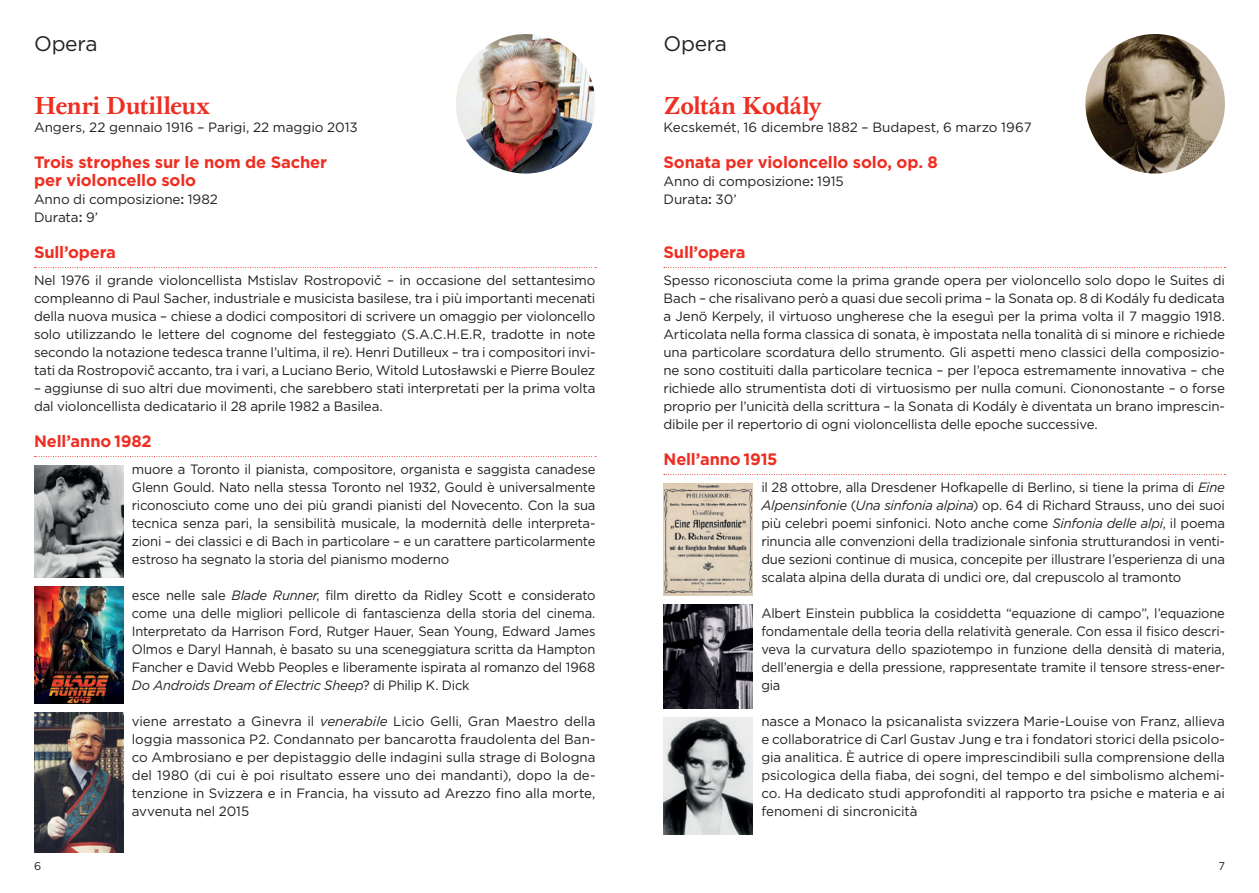
<style>
.page{position:relative;width:1259px;height:893px;background:#fff}
.page>*{position:absolute;margin:0;border:0;box-sizing:border-box;transform-origin:0 0}
.t1{font:700 24px "Baskerville 10 Pro";letter-spacing:-.015em;color:#ee2e22}
.t2{font:21px "Gotham";letter-spacing:-.015em;color:#231f20}
.t3{font:700 16.5px/18px "Gotham";letter-spacing:-.01em;color:#ee2e22}
.t4{font:13.5px/18px "Gotham";letter-spacing:-.01em;color:#231f20;text-align:justify}
.t5{font:13.5px/18px "Gotham";letter-spacing:-.01em;color:#231f20;text-align:justify;scale:.96 1}
.t6{font:11.25px "Gotham";color:#231f20}
.s1{font-weight:500}
.s2{font-style:italic}
</style>
<div class="page">
<svg style="left:34px;top:267px;width:562px;height:1px"></svg>
<svg style="left:34px;top:456px;width:562px;height:1px"></svg>
<svg style="left:664px;top:267px;width:561px;height:1px"></svg>
<svg style="left:664px;top:474px;width:561px;height:1px"></svg>
<img style="left:456px;top:34px;width:139px;height:140px;border-radius:70px">
<img style="left:1085px;top:34px;width:140px;height:140px;border-radius:70px">
<img style="left:34px;top:465px;width:89px;height:113px">
<img style="left:663px;top:483px;width:90px;height:113px">
<img style="left:34px;top:587px;width:89px;height:117px">
<img style="left:663px;top:605px;width:90px;height:103px">
<img style="left:34px;top:713px;width:89px;height:139px">
<img style="left:663px;top:717px;width:90px;height:117px">
<h2 class="t2" style="left:34px;top:30px;width:65px">Opera</h2>
<h1 class="t1" style="left:34px;top:90px;width:177px">Henri Dutilleux</h1>
<p class="t4" style="left:34px;top:118px;width:325px">Angers, 22 gennaio 1916 – Parigi, 22 maggio 2013</p>
<p class="t3" style="left:34px;top:153px;width:295px">Trois strophes sur le nom de Sacher per violoncello solo</p>
<p class="t4" style="left:34px;top:190px;width:185px">Anno di composizione<span class="s1">:</span> 1982<br>Durata<span class="s1">:</span> 9’</p>
<p class="t3" style="left:34px;top:243px;width:83px">Sull’opera</p>
<p class="t4" style="left:34px;top:271px;width:563px">Nel 1976 il grande violoncellista Mstislav Rostropovič – in occasione del settantesimo compleanno di Paul Sacher, industriale e musicista basilese, tra i più importanti mecenati della nuova musica – chiese a dodici compositori di scrivere un omaggio per violoncello solo utilizzando le lettere del cognome del festeggiato (S.A.C.H.E.R, tradotte in note secondo la notazione tedesca tranne l’ultima, il re). Henri Dutilleux – tra i compositori invi&shy;tati da Rostropovič accanto, tra i vari, a Luciano Berio, Witold Lutosławski e Pierre Boulez</p>
<p class="t4" style="left:34px;top:379px;width:563px">– aggiunse di suo altri due movimenti, che sarebbero stati interpretati per la prima volta dal violoncellista dedicatario il 28 aprile 1982 a Basilea.</p>
<p class="t3" style="left:34px;top:432px;width:119px">Nell’anno 1982</p>
<p class="t4" style="left:132px;top:460px;width:465px">muore a Toronto il pianista, compositore, organista e saggista canadese Glenn Gould. Nato nella stessa Toronto nel 1932, Gould è universalmente riconosciuto come uno dei più grandi pianisti del Novecento. Con la sua tecnica senza pari, la sensibilità musicale, la modernità delle interpreta&shy;zioni – dei classici e di Bach in particolare – e un carattere particolarmente estroso ha segnato la storia del pianismo moderno</p>
<p class="t5" style="left:132px;top:586px;width:484px">esce nelle sale <span class="s2">Blade Runner</span>, film diretto da Ridley Scott e considerato come una delle migliori pellicole di fantascienza della storia del cinema.<br>Interpretato da Harrison Ford, Rutger Hauer, Sean Young, Edward James Olmos e Daryl Hannah, è basato su una sceneggiatura scritta da Hampton Fancher e David Webb Peoples e liberamente ispirata al romanzo del 1968<br><span class="s2">Do Androids Dream of Electric Sheep</span>? di Philip K. Dick</p>
<p class="t4" style="left:132px;top:712px;width:465px">viene arrestato a Ginevra il <span class="s2">venerabile</span> Licio Gelli, Gran Maestro della loggia massonica P2. Condannato per bancarotta fraudolenta del Ban&shy;co Ambrosiano e per depistaggio delle indagini sulla strage di Bologna del 1980 (di cui è poi risultato essere uno dei mandanti), dopo la de&shy;tenzione in Svizzera e in Francia, ha vissuto ad Arezzo fino alla morte, avvenuta nel 2015</p>
<h2 class="t2" style="left:663px;top:30px;width:65px">Opera</h2>
<h1 class="t1" style="left:663px;top:90px;width:159px">Zoltán Kodály</h1>
<p class="t4" style="left:663px;top:118px;width:370px">Kecskemét, 16 dicembre 1882 – Budapest, 6 marzo 1967</p>
<p class="t3" style="left:663px;top:153px;width:276px">Sonata per violoncello solo, op. 8</p>
<p class="t4" style="left:663px;top:172px;width:182px">Anno di composizione<span class="s1">:</span> 1915<br>Durata<span class="s1">:</span> 30’</p>
<p class="t3" style="left:663px;top:243px;width:83px">Sull’opera</p>
<p class="t4" style="left:663px;top:271px;width:563px">Spesso riconosciuta come la prima grande opera per violoncello solo dopo le Suites di Bach – che risalivano però a quasi due secoli prima – la Sonata op. 8 di Kodály fu dedicata a Jenö Kerpely, il virtuoso ungherese che la eseguì per la prima volta il 7 maggio 1918.<br>Articolata nella forma classica di sonata, è impostata nella tonalità di si minore e richiede una particolare scordatura dello strumento. Gli aspetti meno classici della composizio&shy;ne sono costituiti dalla particolare tecnica – per l’epoca estremamente innovativa – che richiede allo strumentista doti di virtuosismo per nulla comuni. Ciononostante – o forse proprio per l’unicità della scrittura – la Sonata di Kodály è diventata un brano imprescin&shy;dibile per il repertorio di ogni violoncellista delle epoche successive.</p>
<p class="t3" style="left:663px;top:450px;width:116px">Nell’anno 1915</p>
<p class="t4" style="left:761px;top:478px;width:465px">il 28 ottobre, alla Dresdener Hofkapelle di Berlino, si tiene la prima di <span class="s2">Eine Alpensinfonie</span> (<span class="s2">Una sinfonia alpina</span>) op. 64 di Richard Strauss, uno dei suoi più celebri poemi sinfonici. Noto anche come <span class="s2">Sinfonia delle alpi</span>, il poema rinuncia alle convenzioni della tradizionale sinfonia strutturandosi in venti&shy;due sezioni continue di musica, concepite per illustrare l’esperienza di una scalata alpina della durata di undici ore, dal crepuscolo al tramonto</p>
<p class="t5" style="left:761px;top:604px;width:484px">Albert Einstein pubblica la cosiddetta “equazione di campo”, l’equazione fondamentale della teoria della relatività generale. Con essa il fisico descri&shy;veva la curvatura dello spaziotempo in funzione della densità di materia, dell’energia e della pressione, rappresentate tramite il tensore stress-ener&shy;gia</p>
<p class="t4" style="left:761px;top:712px;width:465px">nasce a Monaco la psicanalista svizzera Marie-Louise von Franz, allieva e collaboratrice di Carl Gustav Jung e tra i fondatori storici della psicolo&shy;gia analitica. È autrice di opere imprescindibili sulla comprensione della psicologica della fiaba, dei sogni, del tempo e del simbolismo alchemi&shy;co. Ha dedicato studi approfonditi al rapporto tra psiche e materia e ai fenomeni di sincronicità</p>
<p class="t6" style="left:34px;top:859px;width:9px">6</p>
<p class="t6" style="left:1218px;top:859px;width:8px">7</p>
</div>
